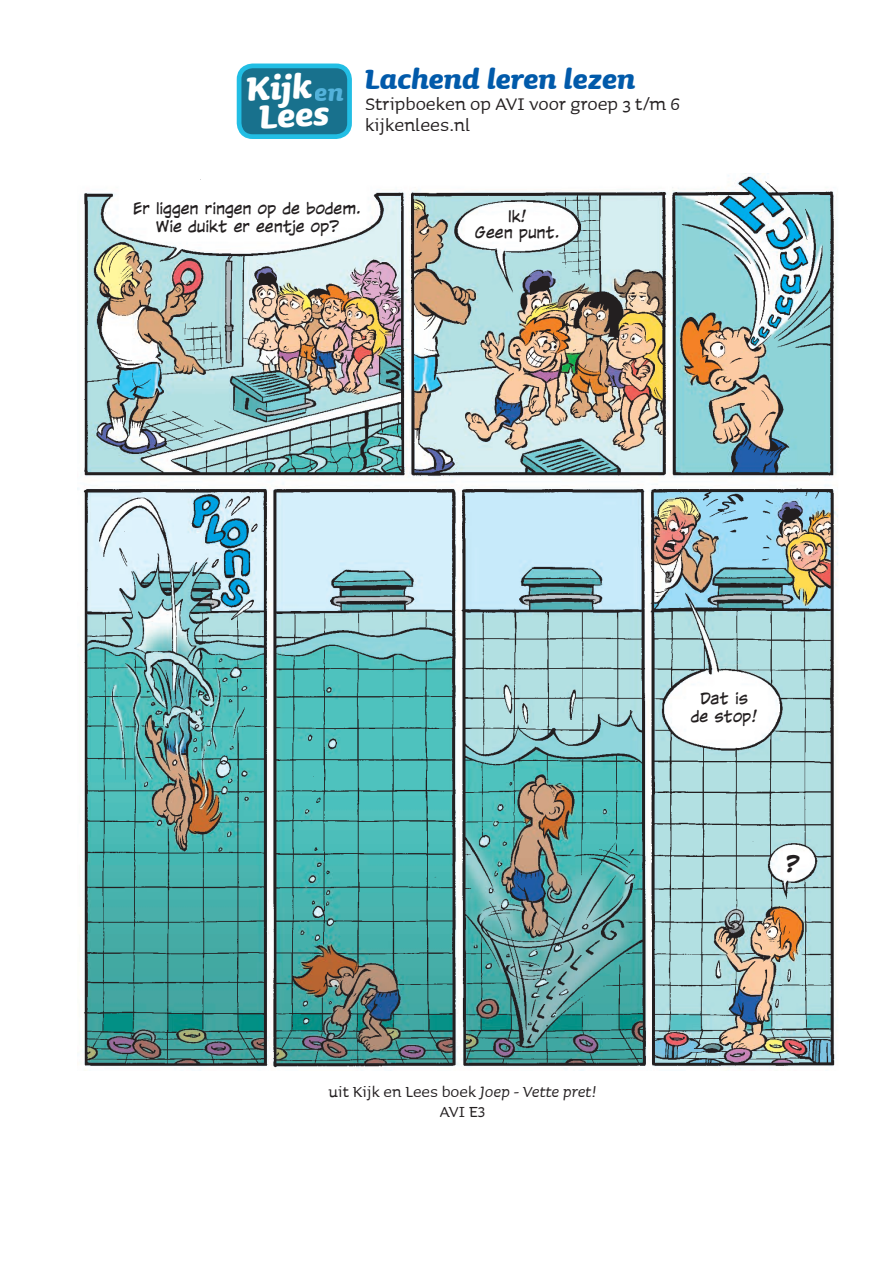
<style>
.page{position:relative;width:893px;height:1263px;background:#fff}
.page>*{position:absolute;margin:0;border:0;box-sizing:border-box;transform-origin:0 0}
.t1{font:italic 700 42.6px "Sauna";color:#fff}
.t2{font:italic 700 35.25px "Sauna";color:#015aaa}
.t3{font:22.5px/21px "Sauna";color:#231f20}
.t4{font:italic 700 21px "CC Wild Words Lower";color:#231f20}
.t5{font:19.5px/19.5px "Sauna";color:#231f20;text-align:center}
.t6{font:15px/18px "CC Wild Words Lower";color:#231f20;text-align:center}
.s1{font-style:italic}
</style>
<div class="page">
<img style="left:78px;top:173px;width:760px;height:897px">
<div style="left:239px;top:66px;width:111px;height:71px;background:#18718d;border-radius:14px"></div>
<div style="left:237px;top:64px;width:115px;height:75px;border:5px solid #22bee4;border-radius:14px"></div>
<h1 class="t1" style="left:245px;top:63px;width:67px;rotate:-3deg">Kijk</h1>
<h2 class="t2" style="left:315px;top:57px;width:322px"><sub>en</sub> Lachend leren lezen</h2>
<h3 class="t3" style="left:365px;top:92px;width:316px">Stripboeken op AVI voor groep 3 t/m 6 kijkenlees.nl</h3>
<h1 class="t1" style="left:258px;top:90px;width:72px;rotate:-3deg">Lees</h1>
<p class="t6" style="left:133px;top:200px;width:230px">Er liggen ringen op de bodem.<br>Wie duikt er eentje op?</p>
<p class="t6" style="left:475px;top:209px;width:87px;line-height:16.5px">Ik!<br>Geen punt.</p>
<h3 class="t5" style="left:329px;top:1081px;width:269px">uit Kijk en Lees boek <span class="s1">Joep - Vette pret!<br></span>AVI E3</h3>
<p class="t6" style="left:691px;top:690px;width:68px">Dat is de stop!</p>
<h3 class="t4" style="left:785px;top:851px;width:14px">?</h3>
</div>
